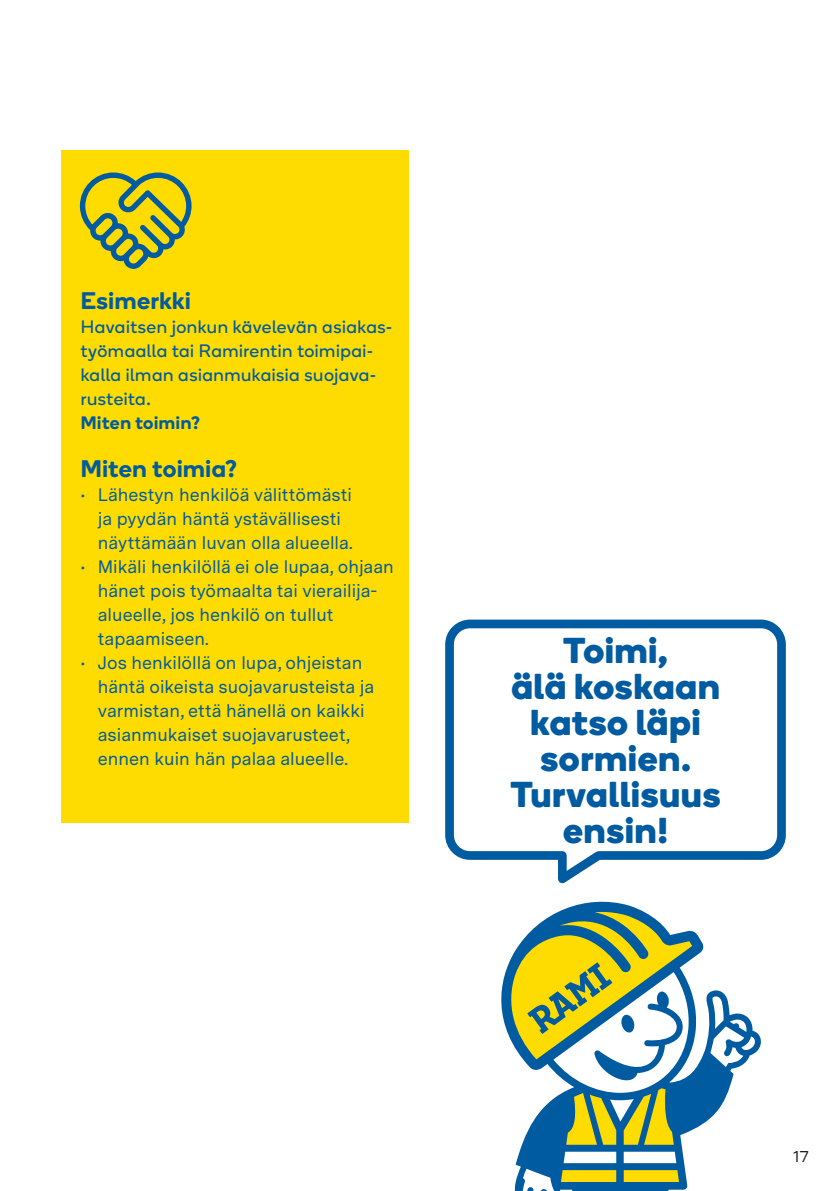
<style>
.page{position:relative;width:840px;height:1191px;background:#fff}
.page>*{position:absolute;margin:0;border:0;box-sizing:border-box;transform-origin:0 0}
.t1{font:700 36px/36px "Boing";letter-spacing:.025em;color:#015ba0;text-align:center}
.t2{font:600 24px "Boing";letter-spacing:.025em;color:#015ba0}
.t3{font:18px/24px "Messina Sans";color:#015ba0}
.t4{font:18px/24px "Boing";letter-spacing:.03em;color:#015ba0}
.t5{font:600 18px "Boing";letter-spacing:.04em;color:#015ba0}
.t6{font:16px "Messina Sans";color:#231f20}
</style>
<div class="page">
<div style="left:61px;top:150px;width:348px;height:672px;background:#ffdc01"></div>
<svg style="left:80px;top:172px;width:111px;height:97px"></svg>
<svg style="left:445px;top:619px;width:341px;height:265px"></svg>
<svg style="left:501px;top:901px;width:260px;height:290px"></svg>
<svg style="left:623px;top:1151px;width:53px;height:12px"></svg>
<svg style="left:521px;top:1151px;width:95px;height:40px"></svg>
<svg style="left:623px;top:1170px;width:55px;height:12px"></svg>
<svg style="left:710px;top:996px;width:45px;height:71px"></svg>
<svg style="left:505px;top:912px;width:186px;height:232px"></svg>
<p class="t2" style="left:81px;top:284px;width:111px">Esimerkki</p>
<p class="t4" style="left:81px;top:315px;width:313px">Havaitsen jonkun kävelevän asiakas&shy;työmaalla tai Ramirentin toimipai&shy;kalla ilman asianmukaisia suojava&shy;rusteita.</p>
<p class="t5" style="left:81px;top:410px;width:121px">Miten toimin?</p>
<p class="t2" style="left:81px;top:452px;width:158px">Miten toimia?</p>
<p class="t3" style="left:98px;top:482px;width:256px;text-indent:-17px">• Lähestyn henkilöä välittömästi ja pyydän häntä ystävällisesti näyttämään luvan olla alueella.</p>
<p class="t3" style="left:98px;top:554px;width:297px;text-indent:-17px">• Mikäli henkilöllä ei ole lupaa, ohjaan hänet pois työmaalta tai vierailija&shy;alueelle, jos henkilö on tullut tapaamiseen.</p>
<p class="t3" style="left:98px;top:650px;width:278px;text-indent:-17px">• Jos henkilöllä on lupa, ohjeistan häntä oikeista suojavarusteista ja varmistan, että hänellä on kaikki asianmukaiset suojavarusteet, ennen kuin hän palaa alueelle.</p>
<p class="t1" style="left:510px;top:631px;width:211px">Toimi,<br>älä koskaan katso läpi sormien.<br>Turvallisuus ensin!</p>
<p class="t6" style="left:792px;top:1144px;width:17px">17</p>
</div>
